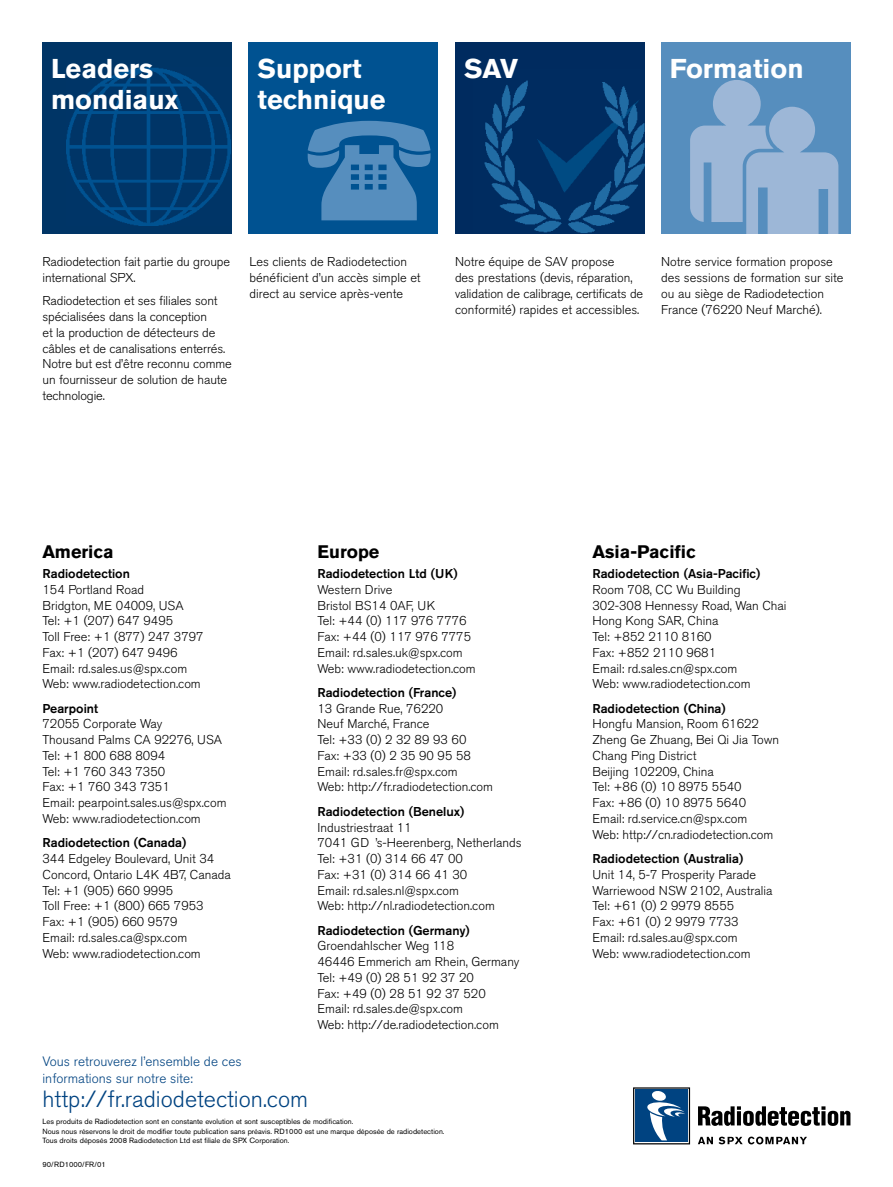
<style>
.page{position:relative;width:893px;height:1187px;background:#fff}
.page>*{position:absolute;margin:0;border:0;box-sizing:border-box;transform-origin:0 0}
.t1{font:700 27px/31.5px "Akzidenz Grotesk BE";color:#fff}
.t2{font:300 23.25px "Akzidenz Grotesk BE";color:#004381}
.t3{font:700 18px "Akzidenz Grotesk BE";color:#000}
.t4{font:300 13.5px/16.2px "Akzidenz Grotesk BE";color:#004381}
.t5{font:300 12.75px/15.8px "Akzidenz Grotesk BE";color:#000}
.t6{font:500 12.75px "Akzidenz Grotesk BE";color:#000}
.t7{font:7.5px/9.3px "Akzidenz Grotesk BE";color:#000}
</style>
<div class="page">
<div style="left:455px;top:43px;width:189px;height:191px;background:#002b5f"></div>
<img style="left:484px;top:80px;width:160px;height:153px">
<div style="left:661px;top:43px;width:189px;height:191px;background:#568ebe"></div>
<svg style="left:690px;top:80px;width:149px;height:154px"></svg>
<div style="left:759px;top:189px;width:6px;height:44px;background:#568ebe"></div>
<div style="left:249px;top:43px;width:189px;height:191px;background:#005291"></div>
<div style="left:43px;top:43px;width:189px;height:191px;background:#003566"></div>
<img style="left:67px;top:67px;width:163px;height:158px">
<svg style="left:308px;top:121px;width:123px;height:99px"></svg>
<svg style="left:698px;top:1106px;width:152px;height:19px"></svg>
<svg style="left:633px;top:1087px;width:57px;height:57px"></svg>
<svg style="left:698px;top:1136px;width:109px;height:8px"></svg>
<h1 class="t1" style="left:51px;top:53px;width:129px">Leaders mondiaux</h1>
<h1 class="t1" style="left:257px;top:53px;width:130px">Support technique</h1>
<h1 class="t1" style="left:464px;top:53px;width:56px">SAV</h1>
<h1 class="t1" style="left:670px;top:53px;width:135px">Formation</h1>
<p class="t5" style="left:43px;top:254px;width:189px">Radiodetection fait partie du groupe international SPX.</p>
<p class="t5" style="left:43px;top:293px;width:191px">Radiodetection et ses filiales sont spécialisées dans la conception<br>et la production de détecteurs de câbles et de canalisations enterrés.<br>Notre but est d’être reconnu comme un fournisseur de solution de haute technologie.</p>
<p class="t5" style="left:249px;top:254px;width:173px">Les clients de Radiodetection bénéficient d’un accès simple et direct au service après-vente</p>
<p class="t5" style="left:455px;top:254px;width:190px">Notre équipe de SAV propose<br>des prestations (devis, réparation, validation de calibrage, certificats de conformité) rapides et accessibles.</p>
<p class="t5" style="left:661px;top:254px;width:184px">Notre service formation propose des sessions de formation sur site ou au siège de Radiodetection<br>France (76220 Neuf Marché).</p>
<h3 class="t3" style="left:43px;top:541px;width:73px">America</h3>
<p class="t6" style="left:43px;top:565px;width:89px">Radiodetection</p>
<p class="t5" style="left:43px;top:581px;width:163px">154 Portland Road<br>Bridgton, ME 04009, USA<br>Tel: +1 (207) 647 9495<br>Toll Free: +1 (877) 247 3797<br>Fax: +1 (207) 647 9496<br>Email: rd.sales.us@spx.com<br>Web: www.radiodetection.com</p>
<p class="t6" style="left:43px;top:700px;width:57px">Pearpoint</p>
<p class="t5" style="left:43px;top:716px;width:185px">72055 Corporate Way<br>Thousand Palms CA 92276, USA<br>Tel: +1 800 688 8094<br>Tel: +1 760 343 7350<br>Fax: +1 760 343 7351<br>Email: pearpoint.sales.us@spx.com<br>Web: www.radiodetection.com</p>
<p class="t6" style="left:43px;top:834px;width:145px">Radiodetection (Canada)</p>
<p class="t5" style="left:43px;top:850px;width:190px">344 Edgeley Boulevard, Unit 34<br>Concord, Ontario L4K 4B7, Canada<br>Tel: +1 (905) 660 9995<br>Toll Free: +1 (800) 665 7953<br>Fax: +1 (905) 660 9579<br>Email: rd.sales.ca@spx.com<br>Web: www.radiodetection.com</p>
<p class="t4" style="left:43px;top:1053px;width:201px">Vous retrouverez l’ensemble de ces informations sur notre site:</p>
<h3 class="t3" style="left:317px;top:541px;width:63px">Europe</h3>
<p class="t6" style="left:317px;top:565px;width:142px">Radiodetection Ltd (UK)</p>
<p class="t5" style="left:317px;top:581px;width:160px">Western Drive<br>Bristol BS14 0AF, UK<br>Tel: +44 (0) 117 976 7776<br>Fax: +44 (0) 117 976 7775<br>Email: rd.sales.uk@spx.com<br>Web: www.radiodetection.com</p>
<p class="t6" style="left:317px;top:684px;width:140px">Radiodetection (France)</p>
<p class="t5" style="left:317px;top:700px;width:177px">13 Grande Rue, 76220<br>Neuf Marché, France<br>Tel: +33 (0) 2 32 89 93 60<br>Fax: +33 (0) 2 35 90 95 58<br>Email: rd.sales.fr@spx.com<br>Web: http://fr.radiodetection.com</p>
<p class="t6" style="left:317px;top:803px;width:148px">Radiodetection (Benelux)</p>
<p class="t5" style="left:317px;top:819px;width:206px">Industriestraat 11<br>7041 GD ’s-Heerenberg, Netherlands<br>Tel: +31 (0) 314 66 47 00<br>Fax: +31 (0) 314 66 41 30<br>Email: rd.sales.nl@spx.com<br>Web: http://nl.radiodetection.com</p>
<p class="t6" style="left:317px;top:922px;width:154px">Radiodetection (Germany)</p>
<p class="t5" style="left:317px;top:938px;width:204px">Groendahlscher Weg 118<br>46446 Emmerich am Rhein, Germany<br>Tel: +49 (0) 28 51 92 37 20<br>Fax: +49 (0) 28 51 92 37 520<br>Email: rd.sales.de@spx.com<br>Web: http://de.radiodetection.com</p>
<h3 class="t3" style="left:592px;top:541px;width:105px">Asia-Pacific</h3>
<p class="t6" style="left:592px;top:565px;width:169px">Radiodetection (Asia-Pacific)</p>
<p class="t5" style="left:592px;top:581px;width:196px">Room 708, CC Wu Building<br>302-308 Hennessy Road, Wan Chai<br>Hong Kong SAR, China<br>Tel: +852 2110 8160<br>Fax: +852 2110 9681<br>Email: rd.sales.cn@spx.com<br>Web: www.radiodetection.com</p>
<p class="t6" style="left:592px;top:700px;width:135px">Radiodetection (China)</p>
<p class="t5" style="left:592px;top:716px;width:188px">Hongfu Mansion, Room 61622<br>Zheng Ge Zhuang, Bei Qi Jia Town<br>Chang Ping District<br>Beijing 102209, China<br>Tel: +86 (0) 10 8975 5540<br>Fax: +86 (0) 10 8975 5640<br>Email: rd.service.cn@spx.com<br>Web: http://cn.radiodetection.com</p>
<p class="t6" style="left:592px;top:850px;width:152px">Radiodetection (Australia)</p>
<p class="t5" style="left:592px;top:866px;width:182px">Unit 14, 5-7 Prosperity Parade<br>Warriewood NSW 2102, Australia<br>Tel: +61 (0) 2 9979 8555<br>Fax: +61 (0) 2 9979 7733<br>Email: rd.sales.au@spx.com<br>Web: www.radiodetection.com</p>
<h2 class="t2" style="left:43px;top:1086px;width:267px">http://fr.radiodetection.com</h2>
<p class="t7" style="left:43px;top:1116px;width:404px">Les produits de Radiodetection sont en constante evolution et sont susceptibles de modification.<br>Nous nous réservons le droit de modifier toute publication sans préavis. RD1000 est une marque déposée de radiodetection.<br>Tous droits déposés 2008 Radiodetection Ltd est filiale de SPX Corporation.</p>
<p class="t7" style="left:43px;top:1159px;width:65px">90/RD1000/FR/01</p>
</div>
